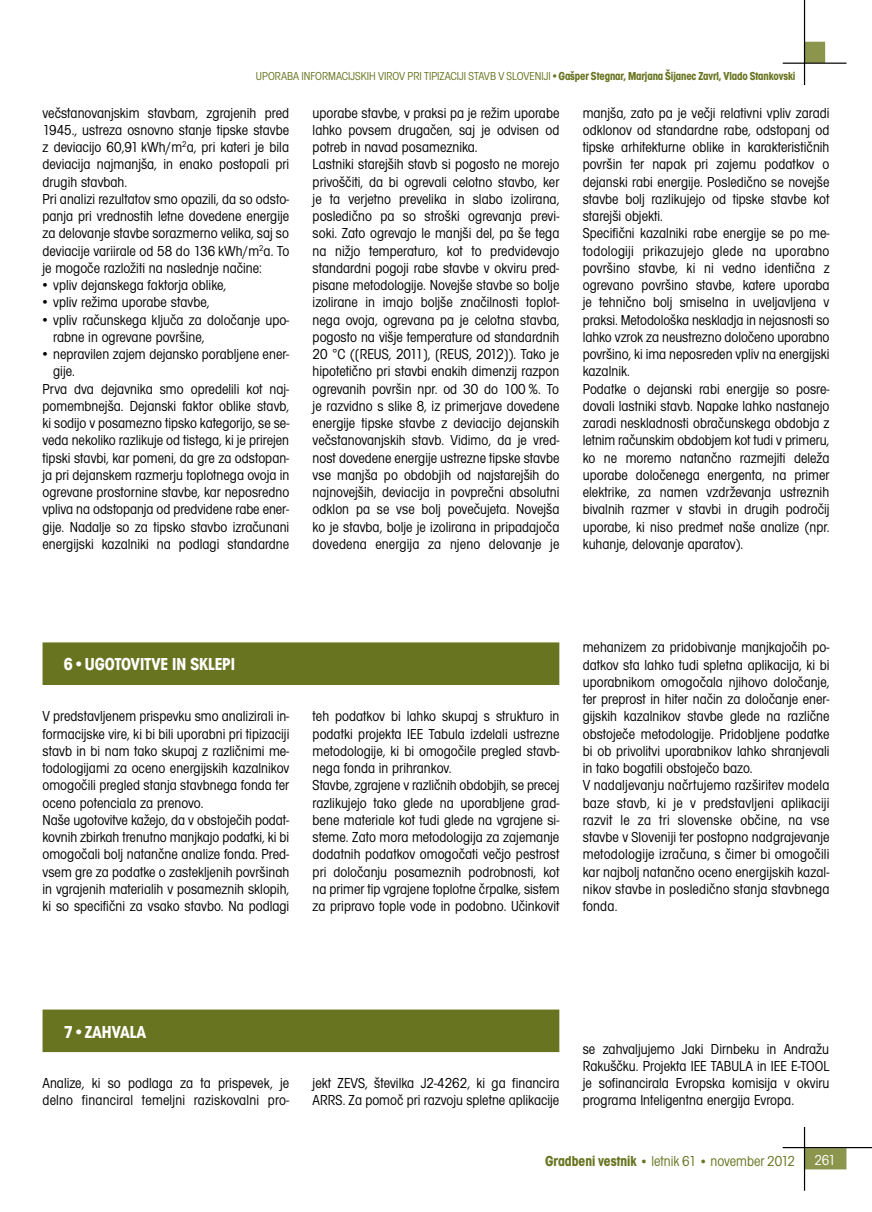
<style>
.page{position:relative;width:872px;height:1212px;background:#fff}
.page>*{position:absolute;margin:0;border:0;box-sizing:border-box;transform-origin:0 0}
._12_13{font:700 condensed 18px "Avant Gar Got Itc TEE";color:#fff}
.Osnovni_tekst{font:condensed 15px/17.2px "Avant Gar Got Itc TEE";color:#000;text-align:justify}
.Osnovni_tekst_tab{font:condensed 15px/17.2px "Avant Gar Got Itc TEE";color:#000}
.t1{font:condensed 15px "Avant Gar Got Itc TEE";color:#687420}
.t2{font:condensed 15px "Avant Gar Got Itc TEE";color:#fff}
._24_25{font:condensed 12px "Avant Gar Got Itc TEE";color:#687420}
.s1{font-weight:700}
.s2{font-family:"Nimbus San LCY";font-stretch:normal}
.s3{font-weight:700;font-size:13.5px}
</style>
<div class="page">
<div style="left:804px;top:1149px;width:41px;height:20px;background:#8b954c"></div>
<div style="left:804px;top:1148px;width:42px;height:21px;border:2px solid #8b954c"></div>
<hr style="left:782px;top:1147px;width:90px;height:1px;background:#000">
<hr style="left:804px;top:1127px;width:1px;height:64px;background:#000">
<div style="left:804px;top:42px;width:20px;height:20px;background:#8b954c"></div>
<div style="left:804px;top:42px;width:21px;height:21px;border:2px solid #8b954c"></div>
<hr style="left:782px;top:63px;width:64px;height:1px;background:#000">
<hr style="left:804px;top:0;width:1px;height:85px;background:#000">
<div style="left:43px;top:643px;width:515px;height:41px;background:#687420"></div>
<div style="left:43px;top:642px;width:516px;height:43px;border:2px solid #687420"></div>
<div style="left:43px;top:1010px;width:515px;height:41px;background:#687420"></div>
<div style="left:43px;top:1009px;width:516px;height:43px;border:2px solid #687420"></div>
<p class="_24_25" style="left:256px;top:70px;width:541px">UPORABA INFORMACIJSKIH VIROV PRI TIPIZACIJI STAVB V SLOVENIJI•<span class="s1">Gašper Stegnar, Marjana Šijanec Zavrl, Vlado Stankovski</span></p>
<p class="Osnovni_tekst" style="left:43px;top:104px;width:248px">večstanovanjskim stavbam, zgrajenih pred 1945., ustreza osnovno stanje tipske stavbe z deviacijo 60,91 kWh/m<sup>2</sup>a, pri kateri je bila deviacija najmanjša, in enako postopali pri drugih stavbah.</p>
<p class="Osnovni_tekst" style="left:43px;top:190px;width:248px">Pri analizi rezultatov smo opazili, da so odsto&shy;panja pri vrednostih letne dovedene energije za delovanje stavbe sorazmerno velika, saj so deviacije variirale od 58 do 136 kWh/m<sup>2</sup>a. To je mogoče razložiti na naslednje načine:</p>
<p class="Osnovni_tekst_tab" style="left:43px;top:277px;width:185px"><span class="s2">•</span> vpliv dejanskega faktorja oblike,</p>
<p class="Osnovni_tekst_tab" style="left:43px;top:294px;width:168px"><span class="s2">•</span> vpliv režima uporabe stavbe,</p>
<p class="Osnovni_tekst_tab" style="left:53px;top:311px;width:237px;text-indent:-11px"><span class="s2">•</span> vpliv računskega ključa za določanje upo&shy;rabne in ogrevane površine,</p>
<p class="Osnovni_tekst_tab" style="left:53px;top:346px;width:238px;text-indent:-11px"><span class="s2">•</span> nepravilen zajem dejansko porabljene ener&shy;gije.</p>
<p class="Osnovni_tekst" style="left:43px;top:380px;width:248px">Prva dva dejavnika smo opredelili kot naj&shy;pomembnejša. Dejanski faktor oblike stavb, ki sodijo v posamezno tipsko kategorijo, se se&shy;veda nekoliko razlikuje od tistega, ki je prirejen tipski stavbi, kar pomeni, da gre za odstopan&shy;ja pri dejanskem razmerju toplotnega ovoja in ogrevane prostornine stavbe, kar neposredno vpliva na odstopanja od predvidene rabe ener&shy;gije. Nadalje so za tipsko stavbo izračunani energijski kazalniki na podlagi standardne</p>
<p class="Osnovni_tekst" style="left:313px;top:104px;width:248px">uporabe stavbe, v praksi pa je režim uporabe lahko povsem drugačen, saj je odvisen od potreb in navad posameznika.</p>
<p class="Osnovni_tekst" style="left:313px;top:156px;width:248px">Lastniki starejših stavb si pogosto ne morejo privoščiti, da bi ogrevali celotno stavbo, ker je ta verjetno prevelika in slabo izolirana, posledično pa so stroški ogrevanja previ&shy;soki. Zato ogrevajo le manjši del, pa še tega na nižjo temperaturo, kot to predvidevajo standardni pogoji rabe stavbe v okviru pred&shy;pisane metodologije. Novejše stavbe so bolje izolirane in imajo boljše značilnosti toplot&shy;nega ovoja, ogrevana pa je celotna stavba, pogosto na višje temperature od standardnih 20 °C ([REUS, 2011], [REUS, 2012]). Tako je hipotetično pri stavbi enakih dimenzij razpon ogrevanih površin npr. od 30 do 100 %. To je razvidno s slike 8, iz primerjave dovedene energije tipske stavbe z deviacijo dejanskih večstanovanjskih stavb. Vidimo, da je vred&shy;nost dovedene energije ustrezne tipske stavbe vse manjša po obdobjih od najstarejših do najnovejših, deviacija in povprečni absolutni odklon pa se vse bolj povečujeta. Novejša ko je stavba, bolje je izolirana in pripadajoča dovedena energija za njeno delovanje je</p>
<p class="Osnovni_tekst" style="left:583px;top:104px;width:248px">manjša, zato pa je večji relativni vpliv zaradi odklonov od standardne rabe, odstopanj od tipske arhitekturne oblike in karakterističnih površin ter napak pri zajemu podatkov o dejanski rabi energije. Posledično se novejše stavbe bolj razlikujejo od tipske stavbe kot starejši objekti.</p>
<p class="Osnovni_tekst" style="left:583px;top:225px;width:248px">Specifični kazalniki rabe energije se po me&shy;todologiji prikazujejo glede na uporabno površino stavbe, ki ni vedno identična z ogrevano površino stavbe, katere uporaba je tehnično bolj smiselna in uveljavljena v praksi. Metodološka neskladja in nejasnosti so lahko vzrok za neustrezno določeno uporabno površino, ki ima neposreden vpliv na energijski kazalnik.</p>
<p class="Osnovni_tekst" style="left:583px;top:380px;width:248px">Podatke o dejanski rabi energije so posre&shy;dovali lastniki stavb. Napake lahko nastanejo zaradi neskladnosti obračunskega obdobja z letnim računskim obdobjem kot tudi v primeru, ko ne moremo natančno razmejiti deleža uporabe določenega energenta, na primer elektrike, za namen vzdrževanja ustreznih bivalnih razmer v stavbi in drugih področij uporabe, ki niso predmet naše analize (npr. kuhanje, delovanje aparatov).</p>
<p class="_12_13" style="left:64px;top:654px;width:173px">6•UGOTOVITVE IN SKLEPI</p>
<p class="Osnovni_tekst" style="left:43px;top:708px;width:248px">V predstavljenem prispevku smo analizirali in&shy;formacijske vire, ki bi bili uporabni pri tipizaciji stavb in bi nam tako skupaj z različnimi me&shy;todologijami za oceno energijskih kazalnikov omogočili pregled stanja stavbnega fonda ter oceno potenciala za prenovo.</p>
<p class="Osnovni_tekst" style="left:43px;top:811px;width:248px">Naše ugotovitve kažejo, da v obstoječih podat&shy;kovnih zbirkah trenutno manjkajo podatki, ki bi omogočali bolj natančne analize fonda. Pred&shy;vsem gre za podatke o zastekljenih površinah in vgrajenih materialih v posameznih sklopih, ki so specifični za vsako stavbo. Na podlagi</p>
<p class="Osnovni_tekst" style="left:313px;top:708px;width:248px">teh podatkov bi lahko skupaj s strukturo in podatki projekta IEE Tabula izdelali ustrezne metodologije, ki bi omogočile pregled stavb&shy;nega fonda in prihrankov.</p>
<p class="Osnovni_tekst" style="left:313px;top:777px;width:248px">Stavbe, zgrajene v različnih obdobjih, se precej razlikujejo tako glede na uporabljene grad&shy;bene materiale kot tudi glede na vgrajene si&shy;steme. Zato mora metodologija za zajemanje dodatnih podatkov omogočati večjo pestrost pri določanju posameznih podrobnosti, kot na primer tip vgrajene toplotne črpalke, sistem za pripravo tople vode in podobno. Učinkovit</p>
<p class="Osnovni_tekst" style="left:583px;top:639px;width:248px">mehanizem za pridobivanje manjkajočih po&shy;datkov sta lahko tudi spletna aplikacija, ki bi uporabnikom omogočala njihovo določanje, ter preprost in hiter način za določanje ener&shy;gijskih kazalnikov stavbe glede na različne obstoječe metodologije. Pridobljene podatke bi ob privolitvi uporabnikov lahko shranjevali in tako bogatili obstoječo bazo.</p>
<p class="Osnovni_tekst" style="left:583px;top:777px;width:248px">V nadaljevanju načrtujemo razširitev modela baze stavb, ki je v predstavljeni aplikaciji razvit le za tri slovenske občine, na vse stavbe v Sloveniji ter postopno nadgrajevanje metodologije izračuna, s čimer bi omogočili kar najbolj natančno oceno energijskih kazal&shy;nikov stavbe in posledično stanja stavbnega fonda.</p>
<p class="_12_13" style="left:64px;top:1021px;width:84px">7•ZAHVALA</p>
<p class="Osnovni_tekst" style="left:43px;top:1075px;width:248px">Analize, ki so podlaga za ta prispevek, je delno financiral temeljni raziskovalni pro-</p>
<p class="Osnovni_tekst" style="left:313px;top:1075px;width:248px">jekt ZEVS, številka J2-4262, ki ga financira<br>ARRS. Za pomoč pri razvoju spletne aplikacije</p>
<p class="Osnovni_tekst" style="left:583px;top:1040px;width:248px">se zahvaljujemo Jaki Dirnbeku in Andražu Rakuščku. Projekta IEE TABULA in IEE E-TOOL je sofinancirala Evropska komisija v okviru programa Inteligentna energija Evropa.</p>
<p class="t1" style="left:545px;top:1152px;width:251px"><span class="s1">Gradbeni vestnik</span> <span class="s3">•</span> letnik 61 <span class="s3">•</span> november 2012</p>
<p class="t2" style="left:814px;top:1152px;width:23px">261</p>
</div>
